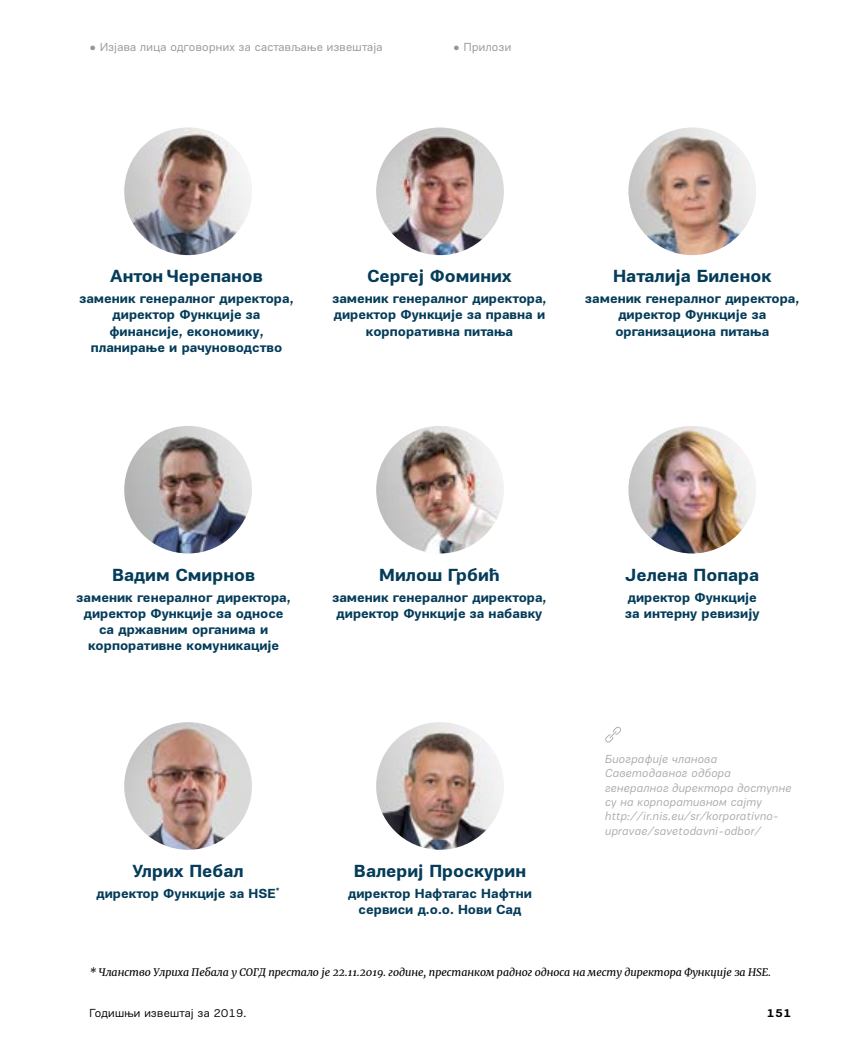
<style>
.page{position:relative;width:851px;height:1063px;background:#fff}
.page>*{position:absolute;margin:0;border:0;box-sizing:border-box;transform-origin:0 0}
.t1{font:700 18px "PF Encore Sans Pro";color:#043c59}
.t2{font:700 13.5px/16.2px "PF Encore Sans Pro";color:#043c59;text-align:center}
.t3{font:italic 12px/14.4px "PF Encore Sans Pro";letter-spacing:.025em;color:#a7a9ac}
.t4{font:12px "PF Encore Sans Pro";letter-spacing:.025em;color:#939598}
.t5{font:12px "PF Encore Sans Pro";letter-spacing:.025em;color:#000}
.t6{font:700 12px "PF Encore Sans Pro";color:#000}
.t7{font:italic 10.5px "Merriweather";color:#000}
.s1{font-weight:900}
</style>
<div class="page">
<img style="left:124px;top:426px;width:128px;height:127px;border-radius:64px">
<img style="left:124px;top:128px;width:128px;height:127px;border-radius:64px">
<img style="left:124px;top:722px;width:128px;height:128px;border-radius:64px">
<img style="left:376px;top:426px;width:127px;height:127px;border-radius:64px">
<img style="left:376px;top:128px;width:127px;height:127px;border-radius:64px">
<img style="left:376px;top:722px;width:127px;height:128px;border-radius:64px">
<img style="left:628px;top:426px;width:128px;height:127px;border-radius:64px">
<img style="left:628px;top:128px;width:128px;height:127px;border-radius:64px">
<svg style="left:605px;top:726px;width:16px;height:16px"></svg>
<p class="t4" style="left:89px;top:40px;width:295px"><span class="s1">•</span> Изјава лица одговорних за састављање извештаја</p>
<p class="t4" style="left:453px;top:40px;width:59px"><span class="s1">•</span> Прилози</p>
<h1 class="t1" style="left:110px;top:265px;width:154px">Антон Черепанов</h1>
<p class="t2" style="left:79px;top:291px;width:215px">заменик генералног директора, директор Функције за финансије, економику, планирање и рачуноводство</p>
<h1 class="t1" style="left:367px;top:265px;width:146px">Сергеј Фоминих</h1>
<p class="t2" style="left:332px;top:291px;width:215px">заменик генералног директора, директор Функције за правна и корпоративна питања</p>
<h1 class="t1" style="left:613px;top:265px;width:160px">Наталија Биленок</h1>
<p class="t2" style="left:585px;top:291px;width:215px">заменик генералног директора, директор Функције за организациона питања</p>
<h1 class="t1" style="left:112px;top:563px;width:145px">Вадим Смирнов</h1>
<p class="t2" style="left:77px;top:589px;width:215px">заменик генералног директора, директор Функције за односе са државним органима и корпоративне комуникације</p>
<h1 class="t1" style="left:379px;top:563px;width:122px">Милош Грбић</h1>
<p class="t2" style="left:332px;top:589px;width:215px">заменик генералног директора, директор Функције за набавку</p>
<h1 class="t1" style="left:132px;top:859px;width:113px">Улрих Пебал</h1>
<p class="t2" style="left:96px;top:885px;width:185px">директор Функције за HSE<sup>*</sup></p>
<h1 class="t1" style="left:354px;top:859px;width:174px">Валериј Проскурин</h1>
<p class="t2" style="left:348px;top:885px;width:185px">директор Нафтагас Нафтни сервиси д.о.о. Нови Сад</p>
<h1 class="t1" style="left:625px;top:563px;width:135px">Јелена Попара</h1>
<p class="t2" style="left:625px;top:589px;width:136px;text-align:left">директор Функције за интерну ревизију</p>
<p class="t3" style="left:605px;top:752px;width:188px">Биографије чланова<br>Саветодавног одбора генералног директора доступне су на корпоративном сајту http://ir.nis.eu/sr/korporativno&shy;upravae/savetodavni-odbor/</p>
<p class="t7" style="left:89px;top:965px;width:683px">* Чланство Улриха Пебала у СОГД престало је 22.11.2019. године, престанком радног односа на месту директора Функције за HSE.</p>
<p class="t5" style="left:89px;top:1006px;width:158px">Годишњи извештај за 2019.</p>
<p class="t6" style="left:766px;top:1005px;width:26px">151</p>
</div>
